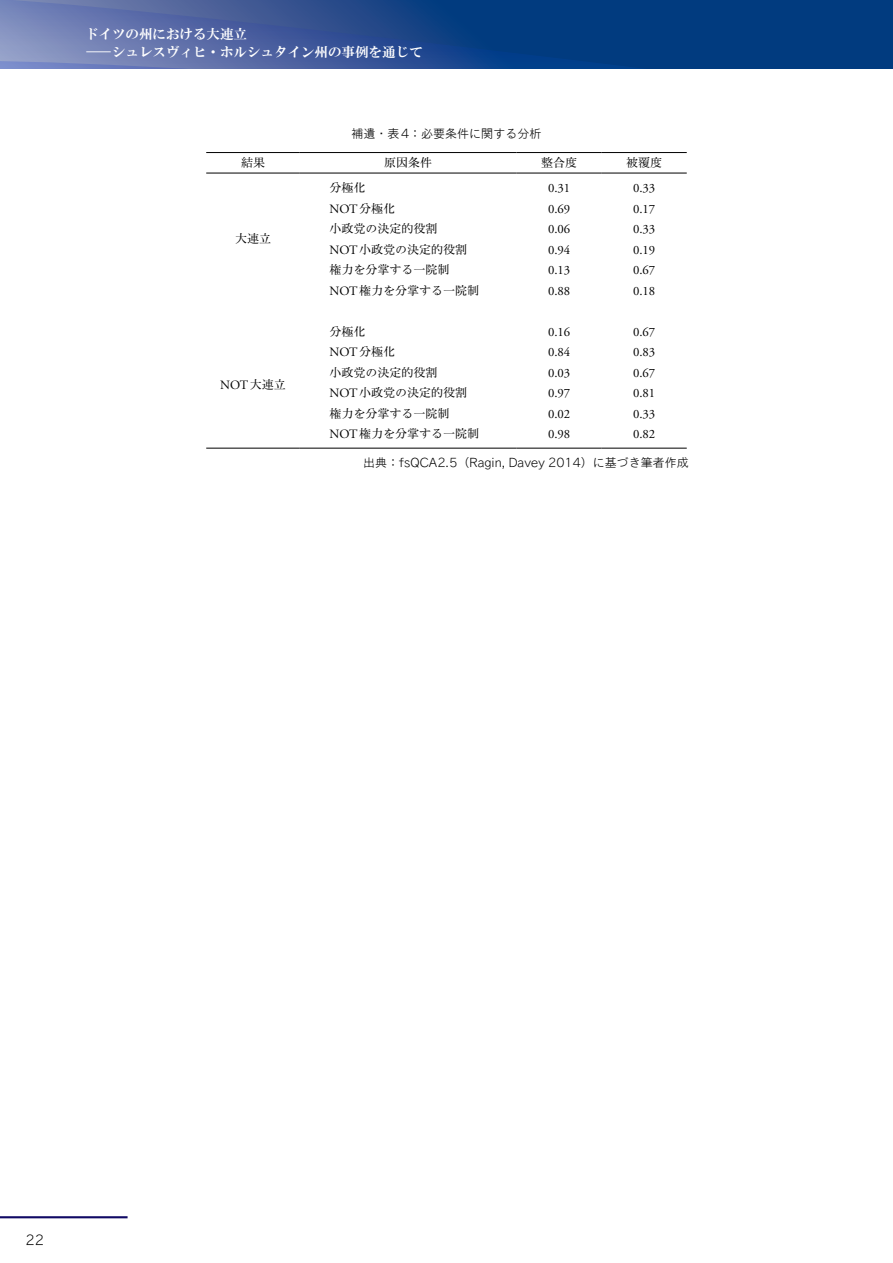
<style>
.page{position:relative;width:893px;height:1263px;background:#fff}
.page>*{position:absolute;margin:0;border:0;box-sizing:border-box;transform-origin:0 0}
.t1{font:13.5px/18px "Ro H Mincho Std XB";color:#fff}
.t2{font:13.5px "TB Go Std SL";color:#000}
.t3{font:12.75px "Adobe Garamond Pro";color:#000}
.t4{font:500 12px "Ro H Min Kok Pro";color:#000}
.t5{font:12px "TB Go Std SL";color:#000}
.s1{font-family:"Ro H Min Kok Pro";font-weight:500;font-size:12px}
.s2{font-family:"Adobe Garamond Pro";font-weight:400;font-size:12.75px}
</style>
<div class="page">
<svg style="left:0;top:0;width:893px;height:61px;background:#275090"></svg>
<svg style="left:0;top:61px;width:893px;height:7px;background:#2e5697"></svg>
<hr style="left:0;top:1216px;width:128px;height:2px;background:#100964">
<hr style="left:206px;top:152px;width:94px;height:1px;background:#000">
<hr style="left:300px;top:152px;width:217px;height:1px;background:#000">
<hr style="left:517px;top:152px;width:85px;height:1px;background:#000">
<hr style="left:602px;top:152px;width:85px;height:1px;background:#000">
<hr style="left:206px;top:173px;width:94px;height:1px;background:#000">
<hr style="left:300px;top:173px;width:217px;height:1px;background:#000">
<hr style="left:517px;top:173px;width:85px;height:1px;background:#000">
<hr style="left:602px;top:173px;width:85px;height:1px;background:#000">
<hr style="left:206px;top:448px;width:94px;height:1px;background:#000">
<hr style="left:300px;top:448px;width:217px;height:1px;background:#000">
<hr style="left:517px;top:448px;width:85px;height:1px;background:#000">
<hr style="left:602px;top:448px;width:85px;height:1px;background:#000">
<p class="t1" style="left:85px;top:25px;width:339px">ドイツの州における大連立　<br>―シュレスヴィヒ・ホルシュタイン州の事例を通じて</p>
<p class="t5" style="left:352px;top:123px;width:191px">補遺・表4：必要条件に関する分析</p>
<p class="t4" style="left:241px;top:155px;width:25px">結果</p>
<p class="t4" style="left:384px;top:155px;width:49px">原因条件</p>
<p class="t4" style="left:541px;top:155px;width:37px">整合度</p>
<p class="t4" style="left:626px;top:155px;width:37px">被覆度</p>
<p class="t4" style="left:235px;top:231px;width:37px">大連立</p>
<p class="t3" style="left:220px;top:377px;width:67px">NOT<span class="s1">大連立</span></p>
<p class="t4" style="left:330px;top:180px;width:37px">分極化</p>
<p class="t3" style="left:548px;top:180px;width:24px">0.31</p>
<p class="t3" style="left:633px;top:180px;width:24px">0.33</p>
<p class="t3" style="left:330px;top:201px;width:67px">NOT<span class="s1">分極化</span></p>
<p class="t3" style="left:548px;top:201px;width:24px">0.69</p>
<p class="t3" style="left:633px;top:201px;width:24px">0.17</p>
<p class="t4" style="left:330px;top:221px;width:109px">小政党の決定的役割</p>
<p class="t3" style="left:548px;top:221px;width:24px">0.06</p>
<p class="t3" style="left:633px;top:221px;width:24px">0.33</p>
<p class="t4" style="left:330px;top:242px;width:139px"><span class="s2">NOT</span>小政党の決定的役割</p>
<p class="t3" style="left:548px;top:242px;width:24px">0.94</p>
<p class="t3" style="left:633px;top:242px;width:24px">0.19</p>
<p class="t4" style="left:330px;top:262px;width:121px">権力を分掌する一院制</p>
<p class="t3" style="left:548px;top:262px;width:24px">0.13</p>
<p class="t3" style="left:633px;top:262px;width:24px">0.67</p>
<p class="t4" style="left:330px;top:283px;width:151px"><span class="s2">NOT</span>権力を分掌する一院制</p>
<p class="t3" style="left:548px;top:283px;width:24px">0.88</p>
<p class="t3" style="left:633px;top:283px;width:24px">0.18</p>
<p class="t4" style="left:330px;top:324px;width:37px">分極化</p>
<p class="t3" style="left:548px;top:324px;width:24px">0.16</p>
<p class="t3" style="left:633px;top:324px;width:24px">0.67</p>
<p class="t3" style="left:330px;top:344px;width:67px">NOT<span class="s1">分極化</span></p>
<p class="t3" style="left:548px;top:344px;width:24px">0.84</p>
<p class="t3" style="left:633px;top:344px;width:24px">0.83</p>
<p class="t4" style="left:330px;top:365px;width:109px">小政党の決定的役割</p>
<p class="t3" style="left:548px;top:365px;width:24px">0.03</p>
<p class="t3" style="left:633px;top:365px;width:24px">0.67</p>
<p class="t4" style="left:330px;top:385px;width:139px"><span class="s2">NOT</span>小政党の決定的役割</p>
<p class="t3" style="left:548px;top:385px;width:24px">0.97</p>
<p class="t3" style="left:633px;top:385px;width:24px">0.81</p>
<p class="t4" style="left:330px;top:406px;width:121px">権力を分掌する一院制</p>
<p class="t3" style="left:548px;top:406px;width:24px">0.02</p>
<p class="t3" style="left:633px;top:406px;width:24px">0.33</p>
<p class="t4" style="left:330px;top:426px;width:151px"><span class="s2">NOT</span>権力を分掌する一院制</p>
<p class="t3" style="left:548px;top:426px;width:24px">0.98</p>
<p class="t3" style="left:633px;top:426px;width:24px">0.82</p>
<p class="t5" style="left:363px;top:453px;width:327px">出典：fsQCA2.5（Ragin, Davey 2014）に基づき筆者作成</p>
<p class="t2" style="left:26px;top:1228px;width:20px">22</p>
</div>
